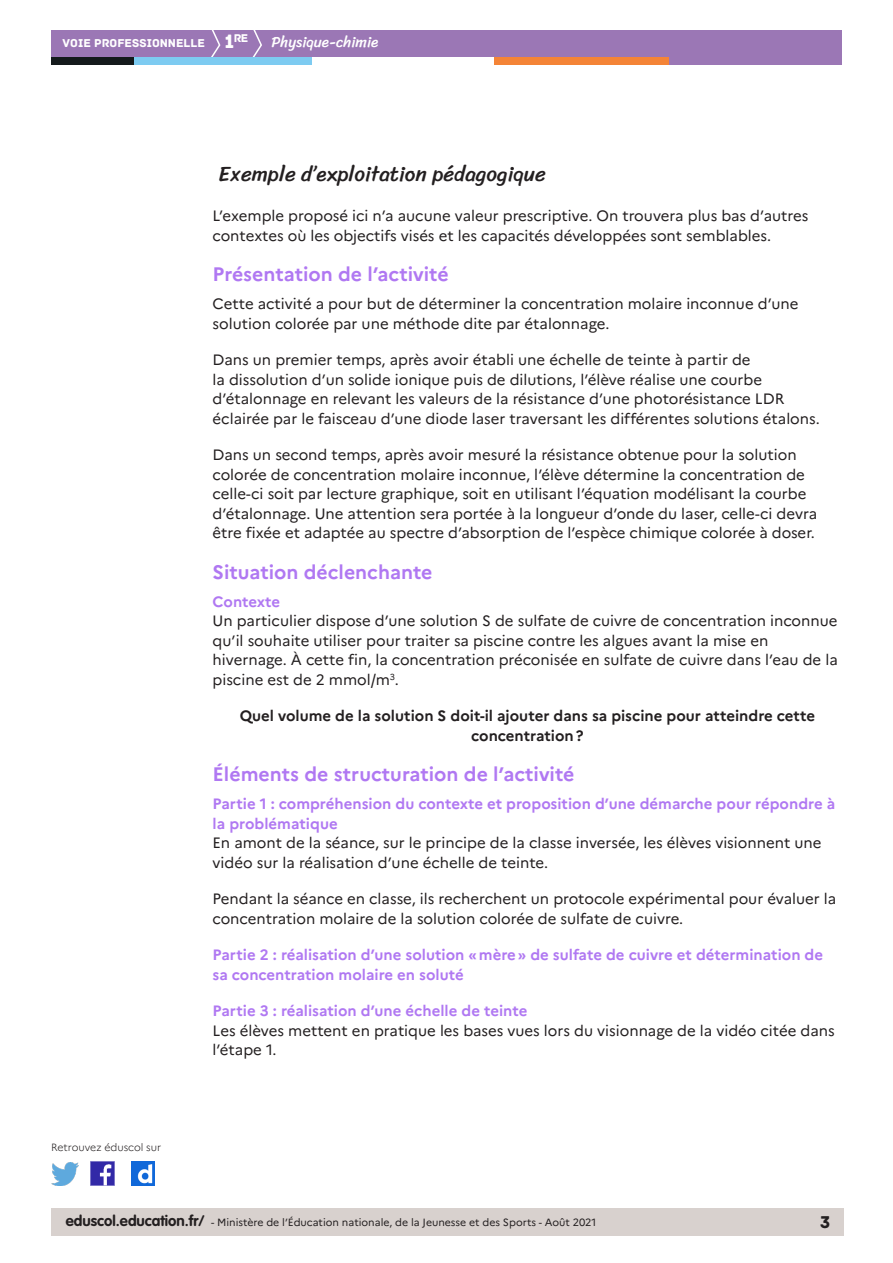
<style>
.page{position:relative;width:893px;height:1263px;background:#fff}
.page>*{position:absolute;margin:0;border:0;box-sizing:border-box;transform-origin:0 0}
._02_titre_1{font:21px "Sriracha";color:#231f20}
._03_titre_2{font:700 19.5px "Marianne";color:#b078f2}
.t1{font:18px "Archive";color:#231f20}
.Texte_courant{font:15px/19.5px "Marianne";color:#231f20}
._04_titre_3{font:700 15px/19.5px "Marianne";color:#b078f2}
.Texte_courant-2{font:700 15px/19.5px "Marianne";color:#231f20;text-align:center}
.t2{font:15px "Sriracha";color:#fff}
.t3{font:12px "Archive";color:#fff}
.t4{font:11.85px "Archive";color:#fff}
.t5{font:10.5px "Marianne";color:#231f20}
.t6{font:300 10.5px "Marianne";color:#231f20}
.s1{font-size:20.4px}
.s2{font-family:"VAG Rounded Std";font-weight:700;font-size:15px}
</style>
<div class="page">
<div style="left:51px;top:1209px;width:792px;height:27px;background:#d8d1ce"></div>
<img style="left:91px;top:1162px;width:23px;height:23px">
<img style="left:51px;top:1163px;width:28px;height:22px">
<img style="left:132px;top:1162px;width:22px;height:23px">
<div style="left:51px;top:30px;width:791px;height:27px;background:#9b77b5"></div>
<svg style="left:211px;top:30px;width:10px;height:27px"></svg>
<svg style="left:252px;top:30px;width:10px;height:27px"></svg>
<div style="left:133px;top:57px;width:179px;height:8px;background:#7dcbf1"></div>
<div style="left:51px;top:57px;width:82px;height:8px;background:#141a1c"></div>
<div style="left:667px;top:57px;width:175px;height:8px;background:#9b77b5"></div>
<div style="left:494px;top:57px;width:175px;height:8px;background:#f48437"></div>
<p class="t4" style="left:234px;top:31px;width:16px">re</p>
<p class="t3" style="left:63px;top:36px;width:173px">VOIE PROFESSIONNELLE <span class="s1">1</span></p>
<p class="t2" style="left:271px;top:33px;width:108px">Physique-chimie</p>
<p class="t6" style="left:51px;top:1141px;width:112px">Retrouvez éduscol sur</p>
<p class="_02_titre_1" style="left:219px;top:161px;width:329px">Exemple d’exploitation pédagogique</p>
<p class="Texte_courant" style="left:213px;top:206px;width:597px">L’exemple proposé ici n’a aucune valeur prescriptive. On trouvera plus bas d’autres contextes où les objectifs visés et les capacités développées sont semblables.</p>
<p class="_03_titre_2" style="left:213px;top:262px;width:238px">Présentation de l’activité</p>
<p class="Texte_courant" style="left:213px;top:294px;width:587px">Cette activité a pour but de déterminer la concentration molaire inconnue d’une solution colorée par une méthode dite par étalonnage.</p>
<p class="Texte_courant" style="left:213px;top:350px;width:609px">Dans un premier temps, après avoir établi une échelle de teinte à partir de<br>la dissolution d’un solide ionique puis de dilutions, l’élève réalise une courbe d’étalonnage en relevant les valeurs de la résistance d’une photorésistance LDR éclairée par le faisceau d’une diode laser traversant les différentes solutions étalons.</p>
<p class="Texte_courant" style="left:213px;top:445px;width:606px">Dans un second temps, après avoir mesuré la résistance obtenue pour la solution colorée de concentration molaire inconnue, l’élève détermine la concentration de celle-ci soit par lecture graphique, soit en utilisant l’équation modélisant la courbe d’étalonnage. Une attention sera portée à la longueur d’onde du laser, celle-ci devra être fixée et adaptée au spectre d’absorption de l’espèce chimique colorée à doser.</p>
<p class="_03_titre_2" style="left:213px;top:560px;width:221px">Situation déclenchante</p>
<p class="_04_titre_3" style="left:213px;top:592px;width:69px">Contexte</p>
<p class="Texte_courant" style="left:213px;top:611px;width:627px">Un particulier dispose d’une solution S de sulfate de cuivre de concentration inconnue qu’il souhaite utiliser pour traiter sa piscine contre les algues avant la mise en hivernage. À cette fin, la concentration préconisée en sulfate de cuivre dans l’eau de la piscine est de 2 mmol/m<sup>3</sup>.</p>
<p class="Texte_courant-2" style="left:240px;top:706px;width:577px">Quel volume de la solution S doit-il ajouter dans sa piscine pour atteindre cette concentration?</p>
<p class="_03_titre_2" style="left:213px;top:762px;width:363px">Éléments de structuration de l’activité</p>
<p class="_04_titre_3" style="left:213px;top:794px;width:624px">Partie 1 : compréhension du contexte et proposition d’une démarche pour répondre à la problématique</p>
<p class="Texte_courant" style="left:213px;top:833px;width:610px">En amont de la séance, sur le principe de la classe inversée, les élèves visionnent une vidéo sur la réalisation d’une échelle de teinte.</p>
<p class="Texte_courant" style="left:213px;top:889px;width:625px">Pendant la séance en classe, ils recherchent un protocole expérimental pour évaluer la concentration molaire de la solution colorée de sulfate de cuivre.</p>
<p class="_04_titre_3" style="left:213px;top:945px;width:612px">Partie 2 : réalisation d’une solution «mère» de sulfate de cuivre et détermination de sa concentration molaire en soluté</p>
<p class="_04_titre_3" style="left:213px;top:1001px;width:316px">Partie 3 : réalisation d’une échelle de teinte</p>
<p class="Texte_courant" style="left:213px;top:1020px;width:624px">Les élèves mettent en pratique les bases vues lors du visionnage de la vidéo citée dans l’étape 1.</p>
<p class="t5" style="left:66px;top:1216px;width:532px"><span class="s2">eduscol.education.fr/</span> - Ministère de l’Éducation nationale, de la Jeunesse et des Sports - Août 2021</p>
<p class="t1" style="left:820px;top:1211px;width:12px">3</p>
</div>
